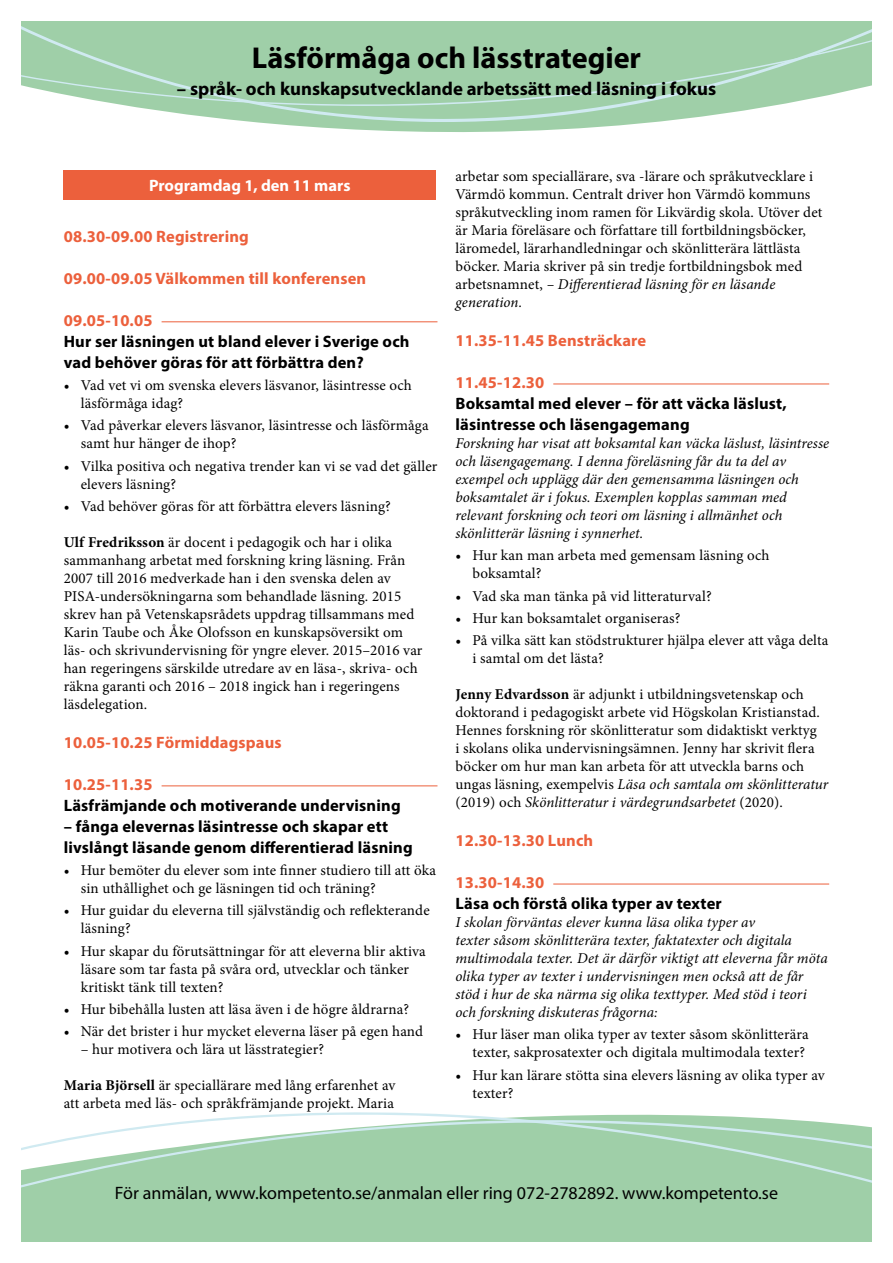
<style>
.page{position:relative;width:893px;height:1263px;background:#fff}
.page>*{position:absolute;margin:0;border:0;box-sizing:border-box;transform-origin:0 0}
.t1{font:700 30.3px "Myriad Pro";color:#000}
.t2{font:700 18.75px "Myriad Pro";color:#000}
.t3{font:18px "Myriad Pro";color:#000}
.t4{font:700 16.5px/21px "Myriad Pro";letter-spacing:.01em;color:#000}
.t5{font:700 16.5px "Myriad Pro";letter-spacing:.01em;color:#ec603c}
.t6{font:700 16.5px "Myriad Pro";color:#fff}
.t7{font:15px/18px "Minion Pro";letter-spacing:.01em;color:#000}
.t8{font:italic 15px/18px "Minion Pro";color:#000}
.s1{font-weight:700}
.s2{font-style:italic}
</style>
<div class="page">
<div style="left:21px;top:1216px;width:851px;height:26px;background:#9fcfa8"></div>
<svg style="left:21px;top:1112px;width:851px;height:104px;fill:#9fcfa8"></svg>
<svg style="left:163px;top:111px;width:577px;height:21px;fill:#9fcfa8"></svg>
<svg style="left:21px;top:21px;width:851px;height:90px;background:#a5d2ae"></svg>
<hr style="left:162px;top:322px;width:275px;height:1px;background:#ec603c">
<hr style="left:162px;top:786px;width:275px;height:1px;background:#ec603c">
<div style="left:64px;top:170px;width:372px;height:30px;background:#ec603c"></div>
<hr style="left:553px;top:384px;width:276px;height:1px;background:#ec603c">
<hr style="left:553px;top:884px;width:276px;height:1px;background:#ec603c">
<h1 class="t1" style="left:252px;top:38px;width:391px">Läsförmåga och lässtrategier</h1>
<p class="t2" style="left:177px;top:76px;width:541px">– språk- och kunskapsutvecklande arbetssätt med läsning i fokus</p>
<p class="t6" style="left:149px;top:175px;width:203px">Programdag 1, den 11 mars</p>
<p class="t5" style="left:64px;top:226px;width:187px">08.30-09.00 Registrering</p>
<p class="t5" style="left:64px;top:268px;width:304px">09.00-09.05 Välkommen till konferensen</p>
<p class="t5" style="left:64px;top:310px;width:90px">09.05-10.05</p>
<p class="t4" style="left:64px;top:330px;width:347px">Hur ser läsningen ut bland elever i Sverige och vad behöver göras för att förbättra den?</p>
<p class="t7" style="left:81px;top:376px;width:333px;text-indent:-17px">• Vad vet vi om svenska elevers läsvanor, läsintresse och läsförmåga idag?</p>
<p class="t7" style="left:81px;top:417px;width:349px;text-indent:-17px">• Vad påverkar elevers läsvanor, läsintresse och läsförmåga samt hur hänger de ihop?</p>
<p class="t7" style="left:81px;top:457px;width:358px;text-indent:-17px">• Vilka positiva och negativa trender kan vi se vad det gäller elevers läsning?</p>
<p class="t7" style="left:64px;top:497px;width:329px">• Vad behöver göras för att förbättra elevers läsning?</p>
<p class="t7" style="left:64px;top:533px;width:360px"><span class="s1">Ulf Fredriksson</span> är docent i pedagogik och har i olika sammanhang arbetat med forskning kring läsning. Från 2007 till 2016 medverkade han i den svenska delen av PISA-undersökningarna som behandlade läsning. 2015 skrev han på Vetenskapsrådets uppdrag tillsammans med Karin Taube och Åke Olofsson en kunskapsöversikt om läs- och skrivundervisning för yngre elever. 2015–2016 var han regeringens särskilde utredare av en läsa-, skriva- och räkna garanti och 2016 – 2018 ingick han i regeringens läsdelegation.</p>
<p class="t5" style="left:64px;top:732px;width:219px">10.05-10.25 Förmiddagspaus</p>
<p class="t5" style="left:64px;top:774px;width:90px">10.25-11.35</p>
<p class="t4" style="left:64px;top:794px;width:338px">Läsfrämjande och motiverande undervisning</p>
<p class="t4" style="left:64px;top:815px;width:350px">– fånga elevernas läsintresse och skapar ett livslångt läsande genom differentierad läsning</p>
<p class="t7" style="left:81px;top:861px;width:357px;text-indent:-17px">• Hur bemöter du elever som inte finner studiero till att öka sin uthållighet och ge läsningen tid och träning?</p>
<p class="t7" style="left:81px;top:902px;width:350px;text-indent:-17px">• Hur guidar du eleverna till självständig och reflekterande läsning?</p>
<p class="t7" style="left:81px;top:942px;width:346px;text-indent:-17px">• Hur skapar du förutsättningar för att eleverna blir aktiva läsare som tar fasta på svåra ord, utvecklar och tänker kritiskt tänk till texten?</p>
<p class="t7" style="left:64px;top:1000px;width:347px">• Hur bibehålla lusten att läsa även i de högre åldrarna?</p>
<p class="t7" style="left:64px;top:1022px;width:361px">• När det brister i hur mycket eleverna läser på egen hand</p>
<p class="t7" style="left:81px;top:1040px;width:245px">– hur motivera och lära ut lässtrategier?</p>
<p class="t7" style="left:64px;top:1076px;width:333px"><span class="s1">Maria Björsell</span> är speciallärare med lång erfarenhet av att arbeta med läs- och språkfrämjande projekt. Maria</p>
<p class="t7" style="left:455px;top:167px;width:368px">arbetar som speciallärare, sva -lärare och språkutvecklare i Värmdö kommun. Centralt driver hon Värmdö kommuns språkutveckling inom ramen för Likvärdig skola. Utöver det är Maria föreläsare och författare till fortbildningsböcker, läromedel, lärarhandledningar och skönlitterära lättlästa böcker. Maria skriver på sin tredje fortbildningsbok med arbetsnamnet, <span class="s2">– Differentierad läsning för en läsande generation.</span></p>
<p class="t5" style="left:455px;top:330px;width:192px">11.35-11.45 Bensträckare</p>
<p class="t5" style="left:455px;top:372px;width:90px">11.45-12.30</p>
<p class="t4" style="left:455px;top:392px;width:333px">Boksamtal med elever – för att väcka läslust, läsintresse och läsengagemang</p>
<p class="t8" style="left:455px;top:434px;width:375px">Forskning har visat att boksamtal kan väcka läslust, läsintresse och läsengagemang. I denna föreläsning får du ta del av exempel och upplägg där den gemensamma läsningen och boksamtalet är i fokus. Exemplen kopplas samman med relevant forskning och teori om läsning i allmänhet och skönlitterär läsning i synnerhet.</p>
<p class="t7" style="left:472px;top:547px;width:299px;text-indent:-17px">• Hur kan man arbeta med gemensam läsning och boksamtal?</p>
<p class="t7" style="left:455px;top:587px;width:258px">• Vad ska man tänka på vid litteraturval?</p>
<p class="t7" style="left:455px;top:609px;width:227px">• Hur kan boksamtalet organiseras?</p>
<p class="t7" style="left:472px;top:631px;width:357px;text-indent:-17px">• På vilka sätt kan stödstrukturer hjälpa elever att våga delta i samtal om det lästa?</p>
<p class="t7" style="left:455px;top:685px;width:374px"><span class="s1">Jenny Edvardsson</span> är adjunkt i utbildningsvetenskap och doktorand i pedagogiskt arbete vid Högskolan Kristianstad.<br>Hennes forskning rör skönlitteratur som didaktiskt verktyg<br>i skolans olika undervisningsämnen. Jenny har skrivit flera böcker om hur man kan arbeta för att utveckla barns och ungas läsning, exempelvis <span class="s2">Läsa och samtala om skönlitteratur </span>(2019) och <span class="s2">Skönlitteratur i värdegrundsarbetet</span> (2020).</p>
<p class="t5" style="left:455px;top:830px;width:139px">12.30-13.30 Lunch</p>
<p class="t5" style="left:455px;top:872px;width:90px">13.30-14.30</p>
<p class="t4" style="left:455px;top:892px;width:268px">Läsa och förstå olika typer av texter</p>
<p class="t8" style="left:455px;top:913px;width:374px">I skolan förväntas elever kunna läsa olika typer av<br>texter såsom skönlitterära texter, faktatexter och digitala multimodala texter. Det är därför viktigt att eleverna får möta olika typer av texter i undervisningen men också att de får stöd i hur de ska närma sig olika texttyper. Med stöd i teori och forskning diskuteras frågorna:</p>
<p class="t7" style="left:455px;top:1026px;width:355px;text-align:right">• Hur läser man olika typer av texter såsom skönlitterära texter, sakprosatexter och digitala multimodala texter?</p>
<p class="t7" style="left:472px;top:1066px;width:354px;text-indent:-17px">• Hur kan lärare stötta sina elevers läsning av olika typer av texter?</p>
<p class="t3" style="left:115px;top:1182px;width:665px">För anmälan, www.kompetento.se/anmalan eller ring 072-2782892. www.kompetento.se</p>
</div>
